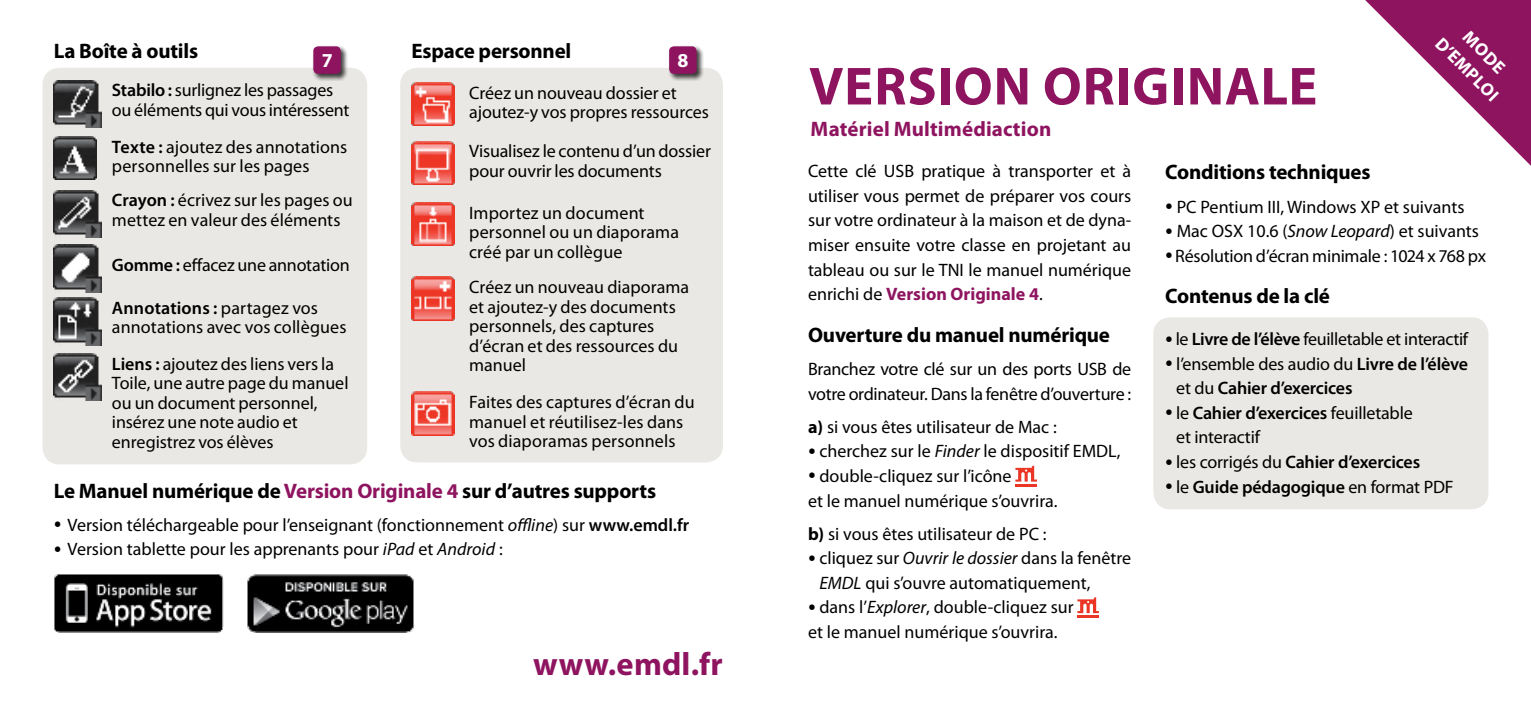
<style>
.page{position:relative;width:1531px;height:723px;background:#fff}
.page>*{position:absolute;margin:0;border:0;box-sizing:border-box;transform-origin:0 0}
.Portadeta_títol_secc{font:700 54px "Myriad Pro";letter-spacing:.02em;color:#8f1460}
.Portadeta_títol_secc-2{font:700 32.4px "Myriad Pro";letter-spacing:.01em;color:#8f1460}
.Titulo{font:700 21px "Myriad Pro";letter-spacing:-.01em;color:#000}
.Cuerpo_plecas{font:700 21px "Myriad Pro";letter-spacing:-.01em;color:#000}
.Portadeta_títol_secc-3{font:700 21px "Myriad Pro";letter-spacing:.005em;color:#8f1460}
.Titulo-2{font:700 19.8px "Myriad Pro";color:#fff}
.nobres_iconos{font:18px/19.5px "Myriad Pro";color:#000}
.Cuerpo{font:18px/24.6px "Myriad Pro";color:#000}
.Cuerpo_plecas-2{font:18px/24.6px "Myriad Pro";color:#000}
.Cuerpo-2{font:600 18px/24.6px "Myriad Pro";letter-spacing:-.01em;color:#000}
.Cuerpo-3{font:18px "Myriad Pro";letter-spacing:-.02em;color:#000}
._04_Texto_Ejercicio{font:700 18px/24px "Myriad Pro";color:#fff;text-align:center}
.s1{color:#8f1460}
.s2{font-weight:700;font-size:30px}
.s3{font-style:italic}
.s4{font-weight:600}
.s5{font-weight:700;color:#8f1460}
.s6{font-weight:700}
.s7{font-weight:400}
</style>
<div class="page">
<div style="left:1153px;top:317px;width:335px;height:192px;background:#eae8e4;border-radius:17px"></div>
<svg style="left:1365px;top:0;width:166px;height:166px"></svg>
<hr style="left:1015px;top:484px;width:22px;height:2px;background:#eb3525">
<svg style="left:1015px;top:465px;width:22px;height:16px"></svg>
<hr style="left:1077px;top:615px;width:22px;height:3px;background:#eb3525">
<svg style="left:1077px;top:597px;width:22px;height:16px"></svg>
<div style="left:400px;top:68px;width:323px;height:394px;background:#eae8e4;border-radius:17px"></div>
<div style="left:668px;top:45px;width:36px;height:36px;background:#000;opacity:.75"></div>
<div style="left:669px;top:46px;width:27px;height:28px;background:#8f1460;border-radius:5px"></div>
<img style="left:411px;top:83px;width:44px;height:43px">
<img style="left:411px;top:141px;width:44px;height:43px">
<img style="left:411px;top:202px;width:44px;height:44px">
<img style="left:411px;top:277px;width:44px;height:43px">
<img style="left:411px;top:392px;width:44px;height:43px">
<img style="left:247px;top:574px;width:167px;height:59px">
<img style="left:54px;top:574px;width:169px;height:59px">
<div style="left:43px;top:68px;width:324px;height:396px;background:#eae8e4;border-radius:17px"></div>
<img style="left:54px;top:190px;width:47px;height:48px">
<img style="left:54px;top:80px;width:47px;height:48px">
<img style="left:54px;top:137px;width:43px;height:43px">
<img style="left:54px;top:245px;width:47px;height:47px">
<img style="left:54px;top:298px;width:47px;height:47px">
<img style="left:54px;top:353px;width:47px;height:48px">
<div style="left:312px;top:45px;width:36px;height:36px;background:#000;opacity:.75"></div>
<div style="left:313px;top:46px;width:28px;height:28px;background:#8f1460;border-radius:5px"></div>
<p class="Titulo" style="left:411px;top:38px;width:161px">Espace personnel</p>
<p class="Titulo-2" style="left:678px;top:47px;width:13px">8</p>
<p class="nobres_iconos" style="left:469px;top:83px;width:241px">Créez un nouveau dossier et ajoutez-y vos propres ressources</p>
<p class="nobres_iconos" style="left:469px;top:141px;width:243px">Visualisez le contenu d’un dossier pour ouvrir les documents</p>
<p class="nobres_iconos" style="left:469px;top:202px;width:211px">Importez un document personnel ou un diaporama créé par un collègue</p>
<p class="nobres_iconos" style="left:469px;top:277px;width:221px">Créez un nouveau diaporama et ajoutez-y des documents personnels, des captures d’écran et des ressources du manuel</p>
<p class="nobres_iconos" style="left:469px;top:392px;width:227px">Faites des captures d’écran du manuel et réutilisez-les dans vos diaporamas personnels</p>
<p class="Cuerpo_plecas" style="left:54px;top:477px;width:604px">Le Manuel numérique de <span class="s1">Version Originale 4</span> sur d’autres supports</p>
<p class="Cuerpo_plecas-2" style="left:54px;top:512px;width:637px"><span class="s2">·</span> Version téléchargeable pour l’enseignant (fonctionnement <span class="s3">offline</span>) sur <span class="s4">www.emdl.fr</span></p>
<p class="Cuerpo_plecas-2" style="left:54px;top:537px;width:450px"><span class="s2">·</span> Version tablette pour les apprenants pour <span class="s3">iPad</span> et <span class="s3">Android</span> :</p>
<p class="Titulo" style="left:54px;top:38px;width:146px">La Boîte à outils</p>
<p class="Titulo-2" style="left:322px;top:47px;width:13px">7</p>
<p class="nobres_iconos" style="left:112px;top:80px;width:239px"><span class="s4">Stabilo :</span> surlignez les passages ou éléments qui vous intéressent</p>
<p class="nobres_iconos" style="left:112px;top:137px;width:237px"><span class="s4">Texte :</span> ajoutez des annotations personnelles sur les pages</p>
<p class="nobres_iconos" style="left:112px;top:190px;width:242px"><span class="s4">Crayon :</span> écrivez sur les pages ou mettez en valeur des éléments</p>
<p class="nobres_iconos" style="left:112px;top:255px;width:239px"><span class="s4">Gomme :</span> effacez une annotation</p>
<p class="nobres_iconos" style="left:112px;top:297px;width:236px"><span class="s4">Annotations :</span> partagez vos annotations avec vos collègues</p>
<p class="nobres_iconos" style="left:112px;top:354px;width:238px"><span class="s4">Liens :</span> ajoutez des liens vers la<br>Toile, une autre page du manuel ou un document personnel, insérez une note audio et enregistrez vos élèves</p>
<p class="Portadeta_títol_secc-2" style="left:533px;top:642px;width:191px">www.emdl.fr</p>
<p class="Portadeta_títol_secc" style="left:809px;top:51px;width:510px">VERSION ORIGINALE</p>
<p class="Portadeta_títol_secc-3" style="left:810px;top:115px;width:242px">Matériel Multimédiaction</p>
<p class="_04_Texto_Ejercicio" style="left:1464px;top:14px;width:83px;rotate:45deg">MODE<br>D’EMPLOI</p>
<p class="Cuerpo" style="left:808px;top:159px;width:325px;text-align:justify">Cette clé USB pratique à transporter et à utiliser vous permet de préparer vos cours sur votre ordinateur à la maison et de dyna&shy;miser ensuite votre classe en projetant au tableau ou sur le TNI le manuel numérique enrichi de <span class="s5">Version Originale 4</span>.</p>
<p class="Titulo" style="left:808px;top:321px;width:304px">Ouverture du manuel numérique</p>
<p class="Cuerpo" style="left:808px;top:356px;width:325px">Branchez votre clé sur un des ports USB de votre ordinateur. Dans la fenêtre d’ouverture :</p>
<p class="Cuerpo" style="left:808px;top:414px;width:250px"><span class="s6">a)</span> si vous êtes utilisateur de Mac :</p>
<p class="Cuerpo_plecas-2" style="left:808px;top:439px;width:314px"><span class="s2">·</span> cherchez sur le <span class="s3">Finder</span> le dispositif EMDL,</p>
<p class="Cuerpo_plecas-2" style="left:808px;top:463px;width:205px"><span class="s2">·</span> double-cliquez sur l’icône</p>
<p class="Cuerpo" style="left:808px;top:488px;width:251px">et le manuel numérique s’ouvrira.</p>
<p class="Cuerpo" style="left:808px;top:521px;width:240px"><span class="s6">b)</span> si vous êtes utilisateur de PC :</p>
<p class="Cuerpo_plecas-2" style="left:819px;top:546px;width:313px;text-indent:-11px"><span class="s2">·</span> cliquez sur <span class="s3">Ouvrir le dossier</span> dans la fenêtre<br><span class="s3">EMDL</span> qui s’ouvre automatiquement,</p>
<p class="Cuerpo_plecas-2" style="left:808px;top:595px;width:267px"><span class="s2">·</span> dans l’<span class="s3">Explorer</span>, double-cliquez sur</p>
<p class="Cuerpo" style="left:808px;top:619px;width:251px">et le manuel numérique s’ouvrira.</p>
<p class="Titulo" style="left:1165px;top:159px;width:207px">Conditions techniques</p>
<p class="Cuerpo_plecas-2" style="left:1165px;top:194px;width:301px"><span class="s2">·</span> PC Pentium III, Windows XP et suivants</p>
<p class="Cuerpo_plecas-2" style="left:1165px;top:219px;width:315px"><span class="s2">·</span> Mac OSX 10.6 (<span class="s3">Snow Leopard</span>) et suivants</p>
<p class="Cuerpo_plecas-2" style="left:1165px;top:243px;width:322px"><span class="s2">·</span>Résolution d’écran minimale : 1024 x 768 px</p>
<p class="Titulo" style="left:1165px;top:283px;width:166px">Contenus de la clé</p>
<p class="Cuerpo-3" style="left:1165px;top:328px;width:304px"><span class="s2">·</span> le <span class="s4">Livre de l’élève</span> feuilletable et interactif</p>
<p class="Cuerpo-2" style="left:1176px;top:351px;width:293px;text-indent:-11px"><span class="s2">·</span> <span class="s7">l’ensemble des audio du</span> Livre de l’élève <span class="s7">et du</span> Cahier d’exercices</p>
<p class="Cuerpo" style="left:1176px;top:400px;width:238px;text-indent:-11px"><span class="s2">·</span> le <span class="s4">Cahier d’exercices</span> feuilletable et interactif</p>
<p class="Cuerpo-2" style="left:1165px;top:449px;width:256px"><span class="s2">·</span> <span class="s7">les corrigés du</span> Cahier d’exercices</p>
<p class="Cuerpo-2" style="left:1165px;top:474px;width:290px"><span class="s2">·</span> <span class="s7">le</span> Guide pédagogique <span class="s7">en format PDF</span></p>
</div>
